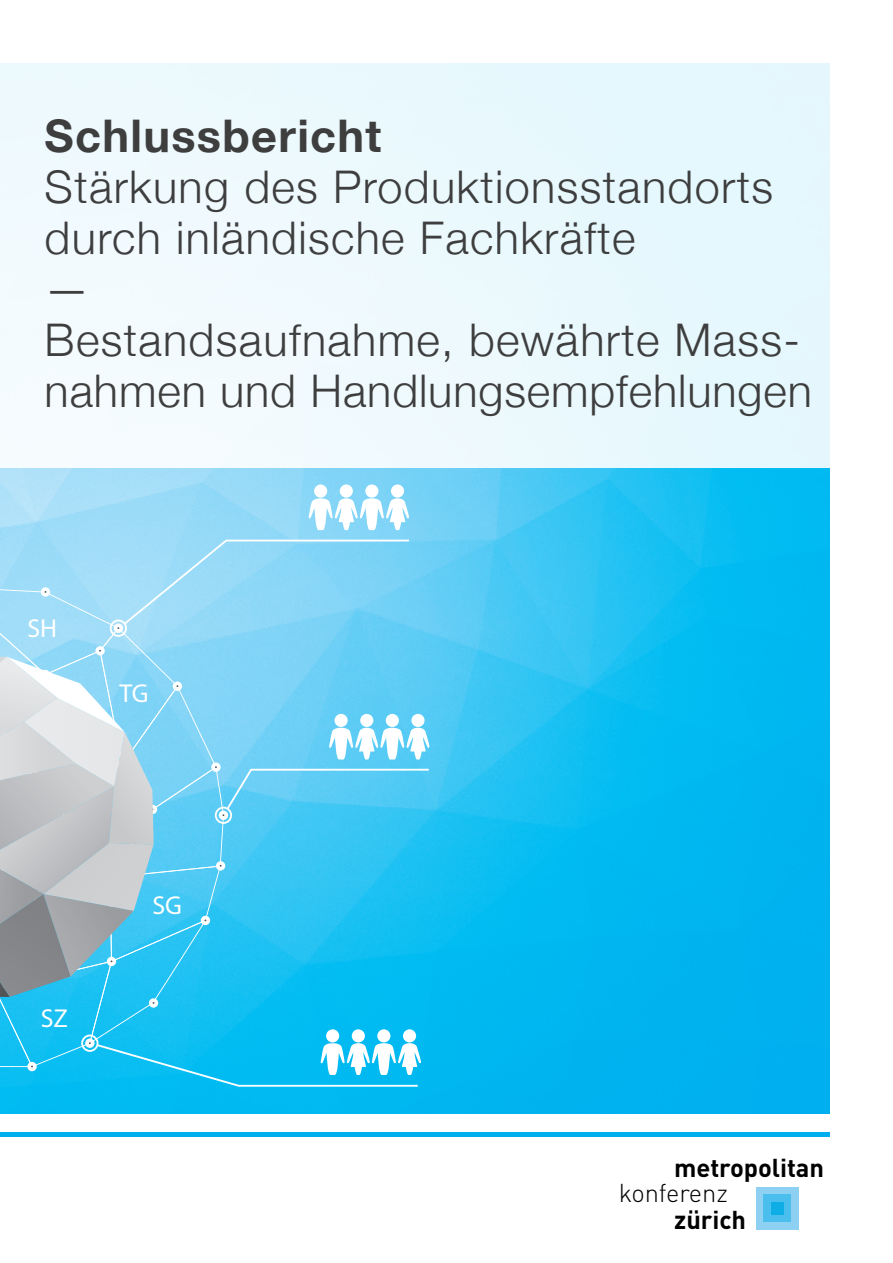
<style>
.page{position:relative;width:893px;height:1263px;background:#fff}
.page>*{position:absolute;margin:0;border:0;box-sizing:border-box;transform-origin:0 0}
.t1{font:300 45px/51px "Helvetica Neue";letter-spacing:.03em;color:#3e3e3f}
.t2{font:700 45px "Helvetica Neue";letter-spacing:.03em;color:#3e3e3f}
.t3{font:25.95px "Myriad Pro";color:#fff}
.t4{font:700 25.5px "DIN";letter-spacing:-.005em;color:#000}
.t5{font:300 25.5px "DIN";letter-spacing:-.005em;color:#000}
</style>
<div class="page">
<img style="left:0;top:468px;width:829px;height:645px">
<div style="left:756px;top:1187px;width:42px;height:42px;background:#8ed0f1"></div>
<div style="left:763px;top:1194px;width:28px;height:28px;background:#4abfee"></div>
<div style="left:771px;top:1201px;width:13px;height:13px;background:#0eade5"></div>
<hr style="left:0;top:1132px;width:829px;height:4px;background:#00aeef">
<div style="left:0;top:60px;width:831px;height:408px;background:#ecf9fd"></div>
<svg style="left:308px;top:484px;width:101px;height:46px"></svg>
<svg style="left:0;top:540px;width:429px;height:547px;background:#68cbed"></svg>
<p class="t2" style="left:45px;top:101px;width:338px">Schlussbericht</p>
<p class="t1" style="left:45px;top:158px;width:769px">Stärkung des Produktionsstandorts durch inländische Fachkräfte<br>—<br>Bestandsaufnahme, bewährte Mass&shy;nahmen und Handlungsempfehlungen</p>
<p class="t3" style="left:27px;top:612px;width:31px">SH</p>
<p class="t3" style="left:120px;top:677px;width:30px">TG</p>
<p class="t3" style="left:41px;top:1002px;width:29px">SZ</p>
<p class="t3" style="left:152px;top:889px;width:31px">SG</p>
<p class="t4" style="left:674px;top:1151px;width:151px">metropolitan</p>
<p class="t5" style="left:619px;top:1177px;width:111px">konferenz</p>
<p class="t4" style="left:674px;top:1203px;width:73px">zürich</p>
</div>
